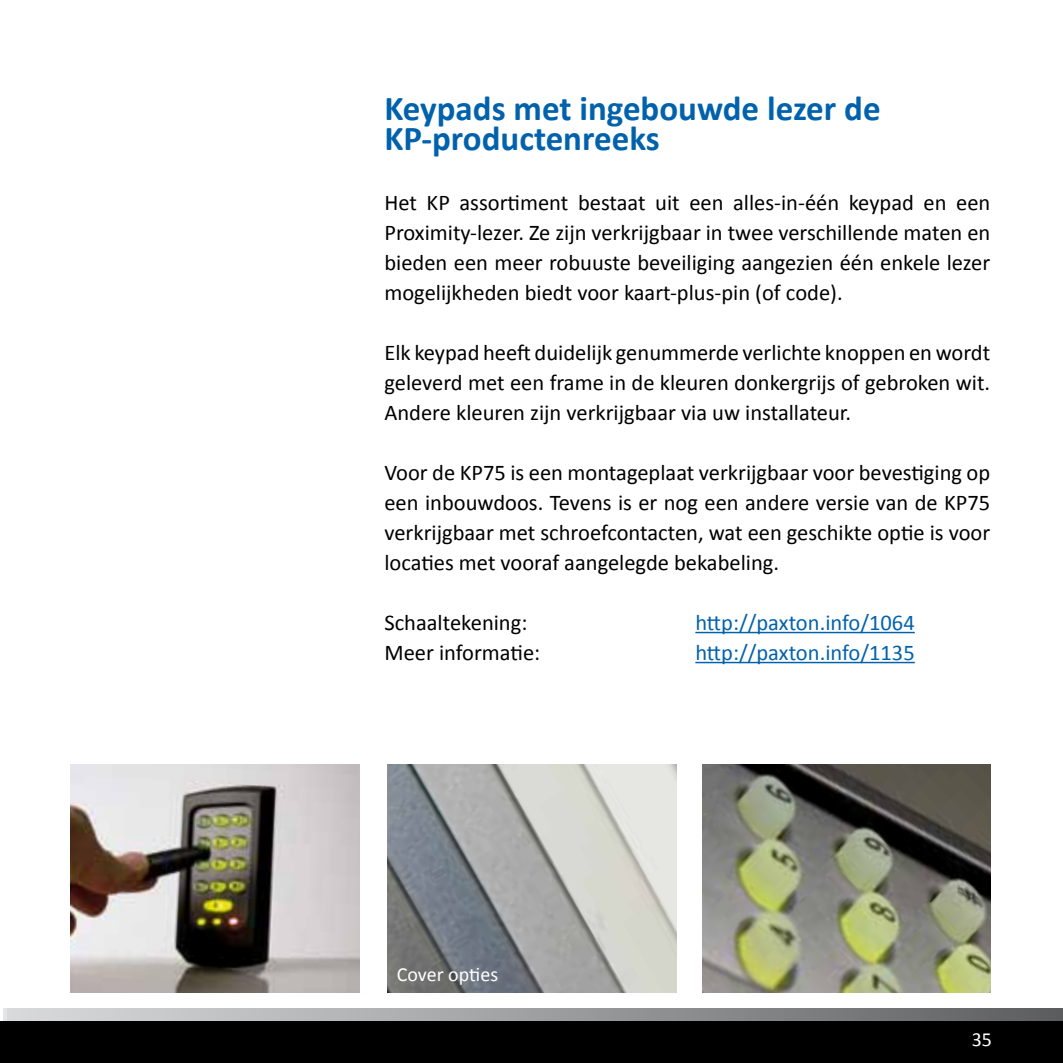
<style>
.page{position:relative;width:1063px;height:1063px;background:#fff}
.page>*{position:absolute;margin:0;border:0;box-sizing:border-box;transform-origin:0 0}
.t1{font:700 35px/30px "Calibri";color:#0062ac}
.t2{font:22.5px/30px "Calibri";color:#000;text-align:justify}
.t3{font:22.5px/30px "Calibri";color:#0062ac}
.t4{font:20px "Calibri";color:#fff}
</style>
<div class="page">
<img style="left:71px;top:764px;width:289px;height:228px">
<img style="left:387px;top:764px;width:289px;height:228px">
<img style="left:702px;top:764px;width:289px;height:228px">
<hr style="left:695px;top:632px;width:220px;height:1px;background:#0062ac">
<hr style="left:695px;top:662px;width:220px;height:1px;background:#0062ac">
<svg style="left:0;top:1009px;width:1063px;height:13px;background:#919293"></svg>
<div style="left:0;top:1022px;width:1063px;height:41px;background:#000"></div>
<h1 class="t1" style="left:384px;top:93px;width:498px">Keypads met ingebouwde lezer de<br>KP-productenreeks</h1>
<p class="t2" style="left:384px;top:188px;width:607px">Het KP assortiment bestaat uit een alles-in-één keypad en een Proximity-lezer. Ze zijn verkrijgbaar in twee verschillende maten en bieden een meer robuuste beveiliging aangezien één enkele lezer mogelijkheden biedt voor kaart-plus-pin (of code).</p>
<p class="t2" style="left:384px;top:338px;width:607px">Elk keypad heeft duidelijk genummerde verlichte knoppen en wordt geleverd met een frame in de kleuren donkergrijs of gebroken wit.<br>Andere kleuren zijn verkrijgbaar via uw installateur.</p>
<p class="t2" style="left:384px;top:458px;width:607px">Voor de KP75 is een montageplaat verkrijgbaar voor bevestiging op een inbouwdoos. Tevens is er nog een andere versie van de KP75 verkrijgbaar met schroefcontacten, wat een geschikte optie is voor locaties met vooraf aangelegde bekabeling.</p>
<p class="t2" style="left:384px;top:608px;width:157px">Schaaltekening:<br>Meer informatie:</p>
<p class="t4" style="left:397px;top:962px;width:103px">Cover opties</p>
<p class="t3" style="left:695px;top:608px;width:221px">http://paxton.info/1064 http://paxton.info/1135</p>
<p class="t4" style="left:972px;top:1026px;width:22px">35</p>
</div>
